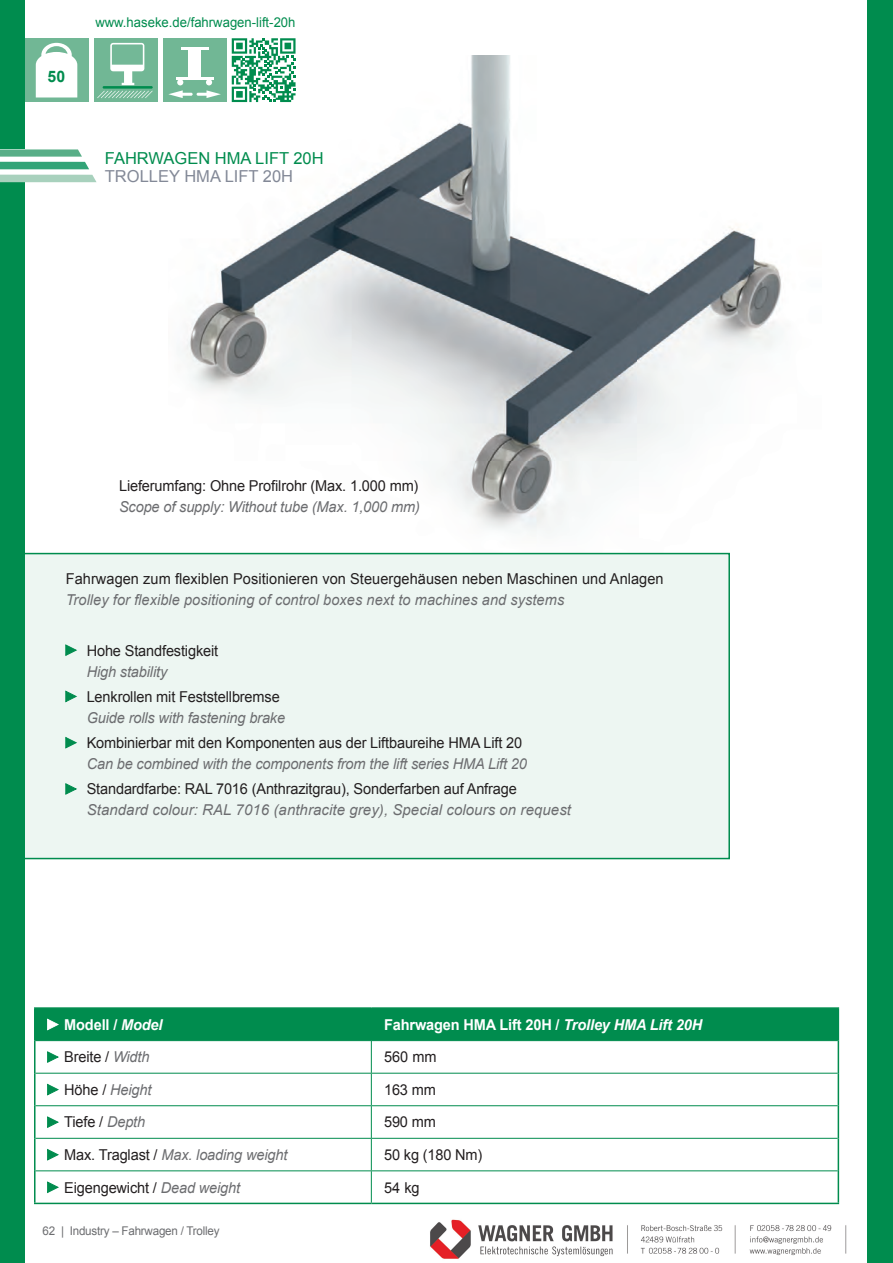
<style>
.page{position:relative;width:893px;height:1263px;background:#fff}
.page>*{position:absolute;margin:0;border:0;box-sizing:border-box;transform-origin:0 0}
.t1{font:16.5px "Arial";color:#008c4e}
.t2{font:16.5px "Arial";color:#838997}
.t3{font:700 15.75px "Arial";color:#008c4e}
.t4{font:15px "Arial";letter-spacing:-.01em;color:#231f20}
.t5{font:italic 15px "Arial";letter-spacing:-.01em;color:#6c6d70}
.t6{font:700 15px "Arial";letter-spacing:-.01em;color:#fff}
.t7{font:13.5px "Arial";color:#008c4e}
.t8{font:12px "Arial";letter-spacing:-.02em;color:#6c6d70}
.s1{font-style:italic}
.s2{font-style:italic;color:#6c6d70}
.s3{font-style:normal;color:#231f20}
</style>
<div class="page">
<img style="left:169px;top:56px;width:613px;height:497px">
<div style="left:1px;top:554px;width:728px;height:304px;background:#edf6f2"></div>
<div style="left:0;top:553px;width:730px;height:306px;border:2px solid #008c4e"></div>
<svg style="left:66px;top:645px;width:10px;height:11px"></svg>
<svg style="left:66px;top:691px;width:10px;height:11px"></svg>
<svg style="left:66px;top:737px;width:10px;height:11px"></svg>
<svg style="left:66px;top:783px;width:10px;height:11px"></svg>
<hr style="left:34px;top:1007px;width:337px;height:2px;background:#008c4e">
<hr style="left:34px;top:1009px;width:2px;height:32px;background:#008c4e">
<hr style="left:371px;top:1007px;width:468px;height:2px;background:#008c4e">
<hr style="left:838px;top:1009px;width:1px;height:32px;background:#008c4e">
<hr style="left:34px;top:1041px;width:2px;height:32px;background:#008c4e">
<hr style="left:838px;top:1041px;width:1px;height:32px;background:#008c4e">
<hr style="left:34px;top:1073px;width:2px;height:33px;background:#008c4e">
<hr style="left:838px;top:1073px;width:1px;height:33px;background:#008c4e">
<hr style="left:34px;top:1106px;width:2px;height:32px;background:#008c4e">
<hr style="left:838px;top:1106px;width:1px;height:32px;background:#008c4e">
<hr style="left:34px;top:1138px;width:2px;height:33px;background:#008c4e">
<hr style="left:838px;top:1138px;width:1px;height:33px;background:#008c4e">
<hr style="left:34px;top:1171px;width:2px;height:32px;background:#008c4e">
<hr style="left:838px;top:1171px;width:1px;height:32px;background:#008c4e">
<hr style="left:34px;top:1203px;width:337px;height:1px;background:#008c4e">
<hr style="left:371px;top:1203px;width:468px;height:1px;background:#008c4e">
<hr style="left:371px;top:1041px;width:1px;height:32px;background:#008c4e">
<hr style="left:36px;top:1073px;width:335px;height:1px;background:#008c4e">
<hr style="left:371px;top:1073px;width:467px;height:1px;background:#008c4e">
<hr style="left:371px;top:1073px;width:1px;height:32px;background:#008c4e">
<hr style="left:36px;top:1105px;width:335px;height:1px;background:#008c4e">
<hr style="left:371px;top:1105px;width:467px;height:1px;background:#008c4e">
<hr style="left:371px;top:1106px;width:1px;height:32px;background:#008c4e">
<hr style="left:36px;top:1138px;width:335px;height:1px;background:#008c4e">
<hr style="left:371px;top:1138px;width:467px;height:1px;background:#008c4e">
<hr style="left:371px;top:1139px;width:1px;height:31px;background:#008c4e">
<hr style="left:36px;top:1170px;width:335px;height:1px;background:#008c4e">
<hr style="left:371px;top:1170px;width:467px;height:1px;background:#008c4e">
<hr style="left:371px;top:1171px;width:1px;height:32px;background:#008c4e">
<div style="left:35px;top:1009px;width:803px;height:32px;background:#008c4e"></div>
<svg style="left:47px;top:1051px;width:11px;height:11px"></svg>
<svg style="left:47px;top:1084px;width:11px;height:11px"></svg>
<svg style="left:47px;top:1117px;width:11px;height:11px"></svg>
<svg style="left:47px;top:1149px;width:11px;height:11px"></svg>
<svg style="left:47px;top:1182px;width:11px;height:11px"></svg>
<div style="left:867px;top:0;width:26px;height:1263px;background:#008c4e"></div>
<div style="left:0;top:0;width:25px;height:1263px;background:#008c4e"></div>
<svg style="left:0;top:169px;width:92px;height:6px"></svg>
<svg style="left:0;top:149px;width:89px;height:20px"></svg>
<svg style="left:0;top:175px;width:97px;height:7px"></svg>
<svg style="left:232px;top:38px;width:64px;height:64px"></svg>
<div style="left:25px;top:38px;width:63px;height:64px;background:#71b795"></div>
<svg style="left:36px;top:43px;width:41px;height:54px;background:#e9f3ee"></svg>
<div style="left:94px;top:38px;width:63px;height:64px;background:#71b795"></div>
<hr style="left:103px;top:86px;width:50px;height:3px;background:#008c4e">
<svg style="left:97px;top:91px;width:56px;height:7px"></svg>
<svg style="left:110px;top:43px;width:34px;height:42px"></svg>
<div style="left:163px;top:38px;width:63px;height:64px;background:#71b795"></div>
<div style="left:188px;top:49px;width:13px;height:29px;background:#fff"></div>
<hr style="left:181px;top:47px;width:27px;height:3px;background:#fff">
<hr style="left:176px;top:77px;width:37px;height:2px;background:#fff">
<hr style="left:179px;top:93px;width:14px;height:3px;background:#fff;border-radius:2px">
<svg style="left:168px;top:79px;width:15px;height:19px"></svg>
<hr style="left:197px;top:93px;width:14px;height:3px;background:#fff;border-radius:2px">
<svg style="left:206px;top:79px;width:15px;height:19px"></svg>
<img style="left:430px;top:1219px;width:417px;height:40px">
<p class="t3" style="left:48px;top:66px;width:19px">50</p>
<p class="t7" style="left:95px;top:13px;width:202px">www.haseke.de/fahrwagen-lift-20h</p>
<p class="t1" style="left:105px;top:148px;width:220px">FAHRWAGEN HMA LIFT 20H</p>
<p class="t2" style="left:105px;top:166px;width:190px">TROLLEY HMA LIFT 20H</p>
<p class="t4" style="left:119px;top:476px;width:301px">Lieferumfang: Ohne Profilrohr (Max. 1.000 mm)</p>
<p class="t5" style="left:119px;top:497px;width:302px">Scope of supply: Without tube (Max. 1,000 mm)</p>
<p class="t4" style="left:66px;top:569px;width:599px">Fahrwagen zum flexiblen Positionieren von Steuergehäusen neben Maschinen und Anlagen</p>
<p class="t5" style="left:66px;top:590px;width:500px">Trolley for flexible positioning of control boxes next to machines and systems</p>
<p class="t4" style="left:87px;top:640px;width:133px">Hohe Standfestigkeit</p>
<p class="t5" style="left:87px;top:661px;width:82px">High stability</p>
<p class="t4" style="left:87px;top:687px;width:195px">Lenkrollen mit Feststellbremse</p>
<p class="t5" style="left:87px;top:708px;width:200px">Guide rolls with fastening brake</p>
<p class="t4" style="left:87px;top:733px;width:437px">Kombinierbar mit den Komponenten aus der Liftbaureihe HMA Lift 20</p>
<p class="t5" style="left:87px;top:754px;width:442px">Can be combined with the components from the lift series HMA Lift 20</p>
<p class="t4" style="left:87px;top:779px;width:432px">Standardfarbe: RAL 7016 (Anthrazitgrau), Sonderfarben auf Anfrage</p>
<p class="t5" style="left:87px;top:800px;width:486px">Standard colour: RAL 7016 (anthracite grey), Special colours on request</p>
<p class="t6" style="left:64px;top:1014px;width:100px">Modell / <span class="s1">Model</span></p>
<p class="t6" style="left:384px;top:1014px;width:320px">Fahrwagen HMA Lift 20H / <span class="s1">Trolley HMA Lift 20H</span></p>
<p class="t4" style="left:64px;top:1047px;width:87px">Breite / <span class="s2">Width</span></p>
<p class="t4" style="left:384px;top:1047px;width:54px">560 mm</p>
<p class="t5" style="left:64px;top:1080px;width:89px"><span class="s3">Höhe /</span> Height</p>
<p class="t4" style="left:384px;top:1080px;width:53px">163 mm</p>
<p class="t4" style="left:64px;top:1112px;width:83px">Tiefe / <span class="s2">Depth</span></p>
<p class="t4" style="left:384px;top:1112px;width:53px">590 mm</p>
<p class="t5" style="left:64px;top:1145px;width:225px"><span class="s3">Max. Traglast /</span> Max. loading weight</p>
<p class="t4" style="left:384px;top:1145px;width:100px">50 kg (180 Nm)</p>
<p class="t4" style="left:64px;top:1177px;width:177px">Eigengewicht / <span class="s2">Dead weight</span></p>
<p class="t4" style="left:384px;top:1177px;width:37px">54 kg</p>
<p class="t8" style="left:43px;top:1223px;width:179px">62 | Industry – Fahrwagen / Trolley</p>
</div>
